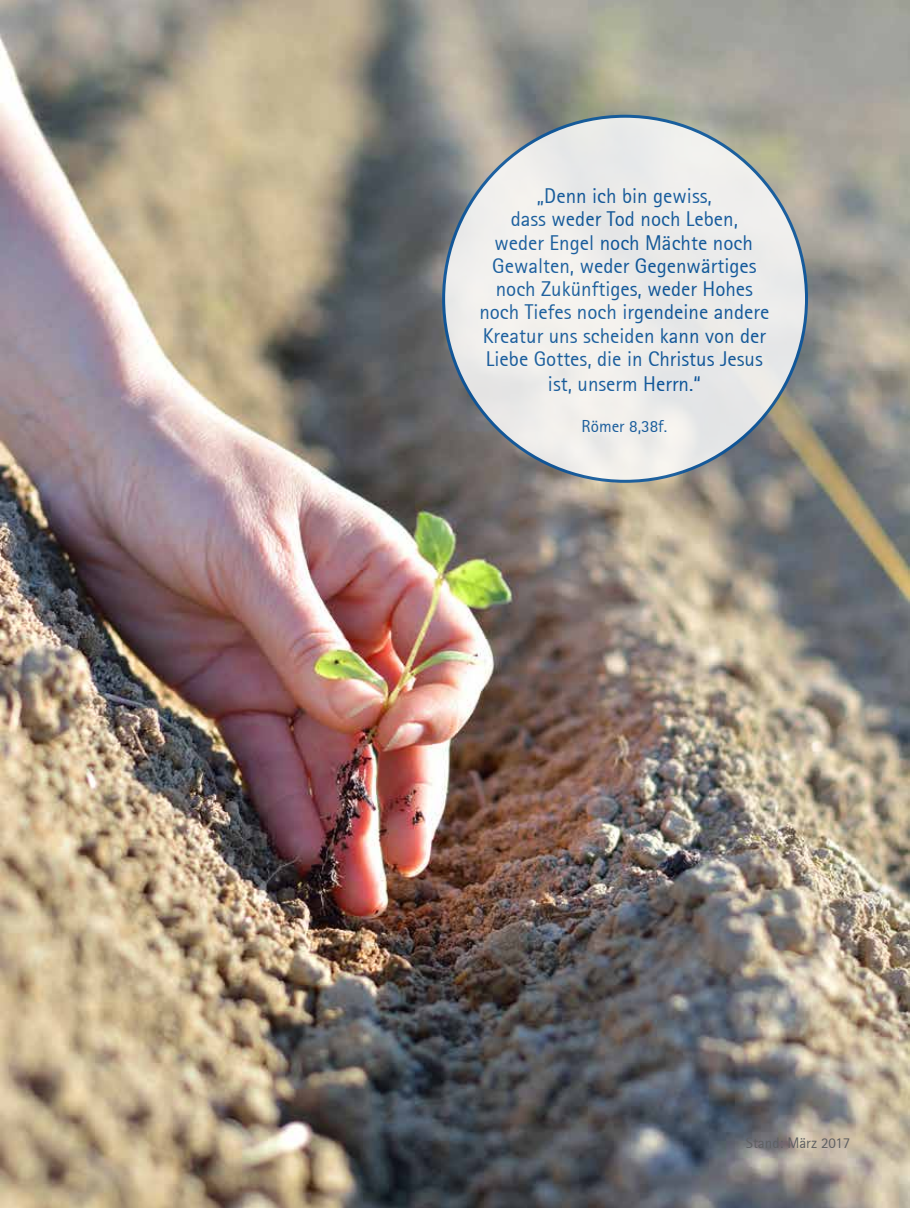
<style>
.page{position:relative;width:910px;height:1208px;background:#fff}
.page>*{position:absolute;margin:0;border:0;box-sizing:border-box;transform-origin:0 0}
.t1{font:21px/23.2px "Agfa Rotis Sans Serif";color:#00519e;text-align:center}
.t2{font:17.1px "Agfa Rotis Sans Serif";color:#00519e}
.t3{font:15px "Agfa Rotis Sans Serif";color:#5f6062}
</style>
<div class="page">
<img style="left:0;top:0;width:910px;height:1208px">
<div style="left:444px;top:116px;width:362px;height:365px;background:#edeceb;border-radius:50%"></div>
<p class="t1" style="left:479px;top:184px;width:291px">„Denn ich bin gewiss,<br>dass weder Tod noch Leben,<br>weder Engel noch Mächte noch<br>Gewalten, weder Gegenwärtiges noch Zukünftiges, weder Hohes noch Tiefes noch irgendeine andere<br>Kreatur uns scheiden kann von der<br>Liebe Gottes, die in Christus Jesus</p>
<p class="t1" style="left:548px;top:372px;width:154px">ist, unserm Herrn.“</p>
<p class="t2" style="left:582px;top:416px;width:87px">Römer 8,38f.</p>
<p class="t3" style="left:746px;top:1134px;width:106px">Stand: März 2017</p>
</div>
